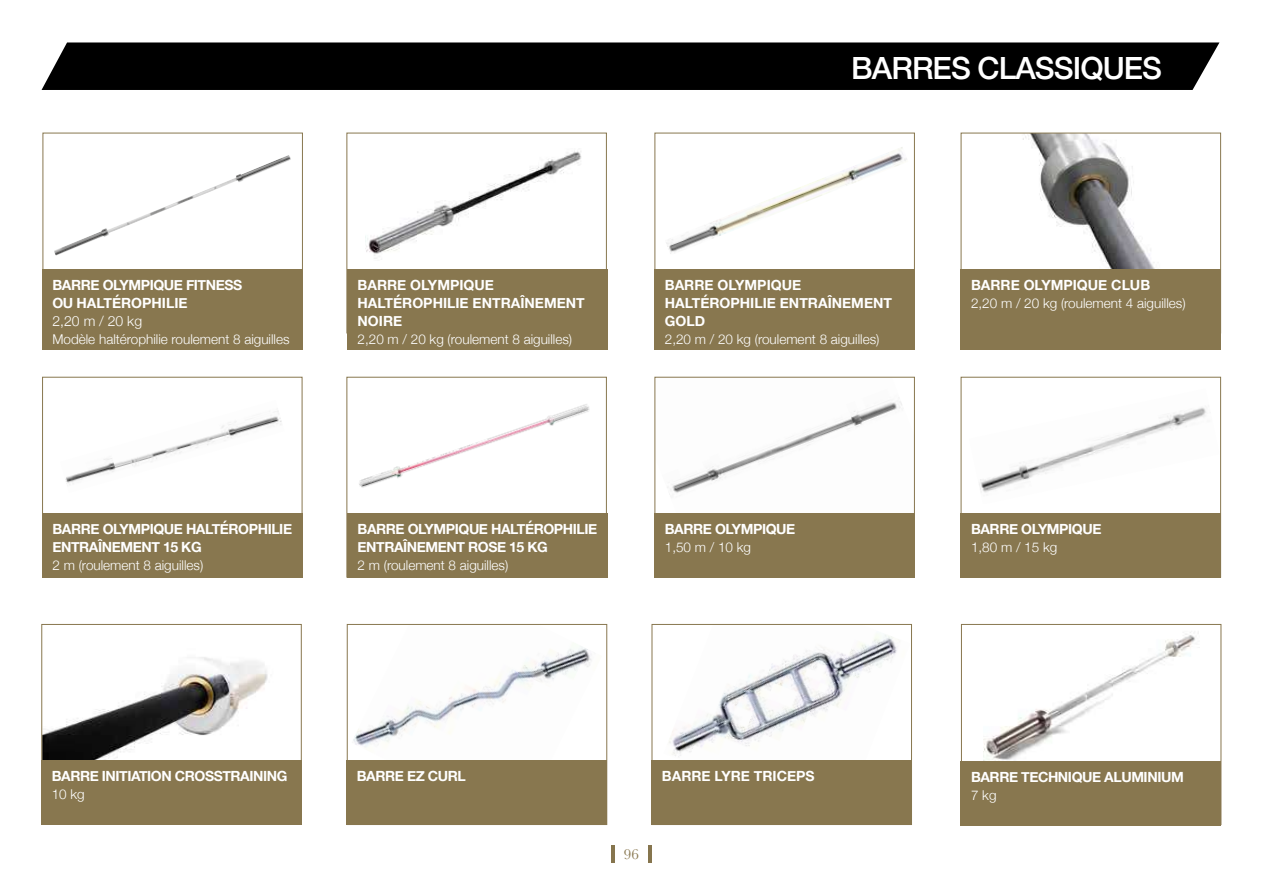
<style>
.page{position:relative;width:1263px;height:893px;background:#fff}
.page>*{position:absolute;margin:0;border:0;box-sizing:border-box;transform-origin:0 0}
.t1{font:500 30.6px "Helvetica Neue";letter-spacing:-.03em;color:#fff}
.t2{font:15px "Baskerville";color:#88774f}
.t3{font:700 14.1px/18.1px "Helvetica Neue";letter-spacing:-.03em;color:#fff}
.t4{font:700 14.1px/18.1px "Helvetica Neue";color:#fff}
.t5{font:300 14.1px "Helvetica Neue";color:#fff}
.t6{font:300 13.5px "Helvetica Neue";color:#fff}
</style>
<div class="page">
<hr style="left:612px;top:846px;width:3px;height:17px;background:#86754e">
<hr style="left:648px;top:846px;width:3px;height:17px;background:#86754e">
<img style="left:669px;top:635px;width:228px;height:122px">
<div style="left:652px;top:624px;width:260px;height:201px;border:1px solid #88774f"></div>
<img style="left:353px;top:646px;width:239px;height:101px">
<div style="left:347px;top:624px;width:260px;height:201px;border:1px solid #88774f"></div>
<img style="left:984px;top:632px;width:217px;height:130px">
<div style="left:961px;top:624px;width:260px;height:201px;border:1px solid #88774f"></div>
<img style="left:65px;top:411px;width:217px;height:74px">
<div style="left:42px;top:377px;width:260px;height:200px;border:1px solid #88774f"></div>
<img style="left:54px;top:155px;width:237px;height:101px">
<div style="left:43px;top:133px;width:260px;height:200px;border:1px solid #88774f"></div>
<div style="left:42px;top:42px;width:1177px;height:48px;background:#000"></div>
<img style="left:366px;top:151px;width:215px;height:108px">
<img style="left:359px;top:404px;width:231px;height:84px">
<div style="left:346px;top:377px;width:261px;height:200px;border:1px solid #88774f"></div>
<img style="left:667px;top:400px;width:235px;height:93px">
<div style="left:654px;top:377px;width:261px;height:200px;border:1px solid #88774f"></div>
<div style="left:42px;top:269px;width:260px;height:80px;background:#88774f"></div>
<div style="left:42px;top:513px;width:260px;height:64px;background:#88774f"></div>
<div style="left:346px;top:760px;width:261px;height:65px;background:#88774f"></div>
<div style="left:961px;top:762px;width:260px;height:64px;background:#88774f"></div>
<div style="left:347px;top:269px;width:261px;height:80px;background:#88774f"></div>
<div style="left:347px;top:513px;width:261px;height:64px;background:#88774f"></div>
<div style="left:652px;top:760px;width:260px;height:65px;background:#88774f"></div>
<img style="left:666px;top:147px;width:241px;height:107px">
<img style="left:43px;top:657px;width:225px;height:103px">
<div style="left:41px;top:624px;width:261px;height:201px;border:1px solid #88774f"></div>
<div style="left:654px;top:269px;width:261px;height:80px;background:#88774f"></div>
<div style="left:654px;top:513px;width:261px;height:64px;background:#88774f"></div>
<div style="left:41px;top:760px;width:261px;height:65px;background:#88774f"></div>
<img style="left:1023px;top:135px;width:132px;height:134px">
<div style="left:961px;top:133px;width:260px;height:200px;border:1px solid #88774f"></div>
<img style="left:979px;top:407px;width:228px;height:86px">
<div style="left:961px;top:377px;width:260px;height:200px;border:1px solid #88774f"></div>
<div style="left:961px;top:269px;width:260px;height:80px;background:#88774f"></div>
<div style="left:961px;top:513px;width:260px;height:64px;background:#88774f"></div>
<h1 class="t1" style="left:851px;top:43px;width:312px">BARRES CLASSIQUES</h1>
<p class="t3" style="left:52px;top:276px;width:191px">BARRE OLYMPIQUE FITNESS<br>OU HALTÉROPHILIE</p>
<p class="t5" style="left:52px;top:310px;width:91px">2,20 m / 20 kg</p>
<p class="t6" style="left:52px;top:328px;width:239px">Modèle haltérophilie roulement 8 aiguilles</p>
<p class="t4" style="left:358px;top:276px;width:229px">BARRE OLYMPIQUE<br>HALTÉROPHILIE ENTRAÎNEMENT<br>NOIRE</p>
<p class="t6" style="left:358px;top:328px;width:216px">2,20 m / 20 kg (roulement 8 aiguilles)</p>
<p class="t4" style="left:665px;top:276px;width:229px">BARRE OLYMPIQUE<br>HALTÉROPHILIE ENTRAÎNEMENT<br>GOLD</p>
<p class="t6" style="left:665px;top:328px;width:216px">2,20 m / 20 kg (roulement 8 aiguilles)</p>
<p class="t3" style="left:52px;top:520px;width:241px">BARRE OLYMPIQUE HALTÉROPHILIE<br>ENTRAÎNEMENT 15 KG</p>
<p class="t6" style="left:52px;top:554px;width:152px">2 m (roulement 8 aiguilles)</p>
<p class="t3" style="left:358px;top:520px;width:241px">BARRE OLYMPIQUE HALTÉROPHILIE<br>ENTRAÎNEMENT ROSE 15 KG</p>
<p class="t6" style="left:358px;top:554px;width:152px">2 m (roulement 8 aiguilles)</p>
<p class="t3" style="left:665px;top:520px;width:132px">BARRE OLYMPIQUE</p>
<p class="t6" style="left:665px;top:536px;width:88px">1,50 m / 10 kg</p>
<p class="t4" style="left:971px;top:276px;width:181px">BARRE OLYMPIQUE CLUB</p>
<p class="t6" style="left:971px;top:292px;width:216px">2,20 m / 20 kg (roulement 4 aiguilles)</p>
<p class="t3" style="left:971px;top:520px;width:132px">BARRE OLYMPIQUE</p>
<p class="t6" style="left:971px;top:536px;width:88px">1,80 m / 15 kg</p>
<p class="t3" style="left:52px;top:767px;width:237px">BARRE INITIATION CROSSTRAINING</p>
<p class="t6" style="left:52px;top:784px;width:35px">10 kg</p>
<p class="t3" style="left:357px;top:767px;width:110px">BARRE EZ CURL</p>
<p class="t3" style="left:971px;top:768px;width:214px">BARRE TECHNIQUE ALUMINIUM</p>
<p class="t6" style="left:971px;top:785px;width:27px">7 kg</p>
<p class="t4" style="left:662px;top:767px;width:154px">BARRE LYRE TRICEPS</p>
<p class="t2" style="left:624px;top:844px;width:16px">96</p>
</div>
